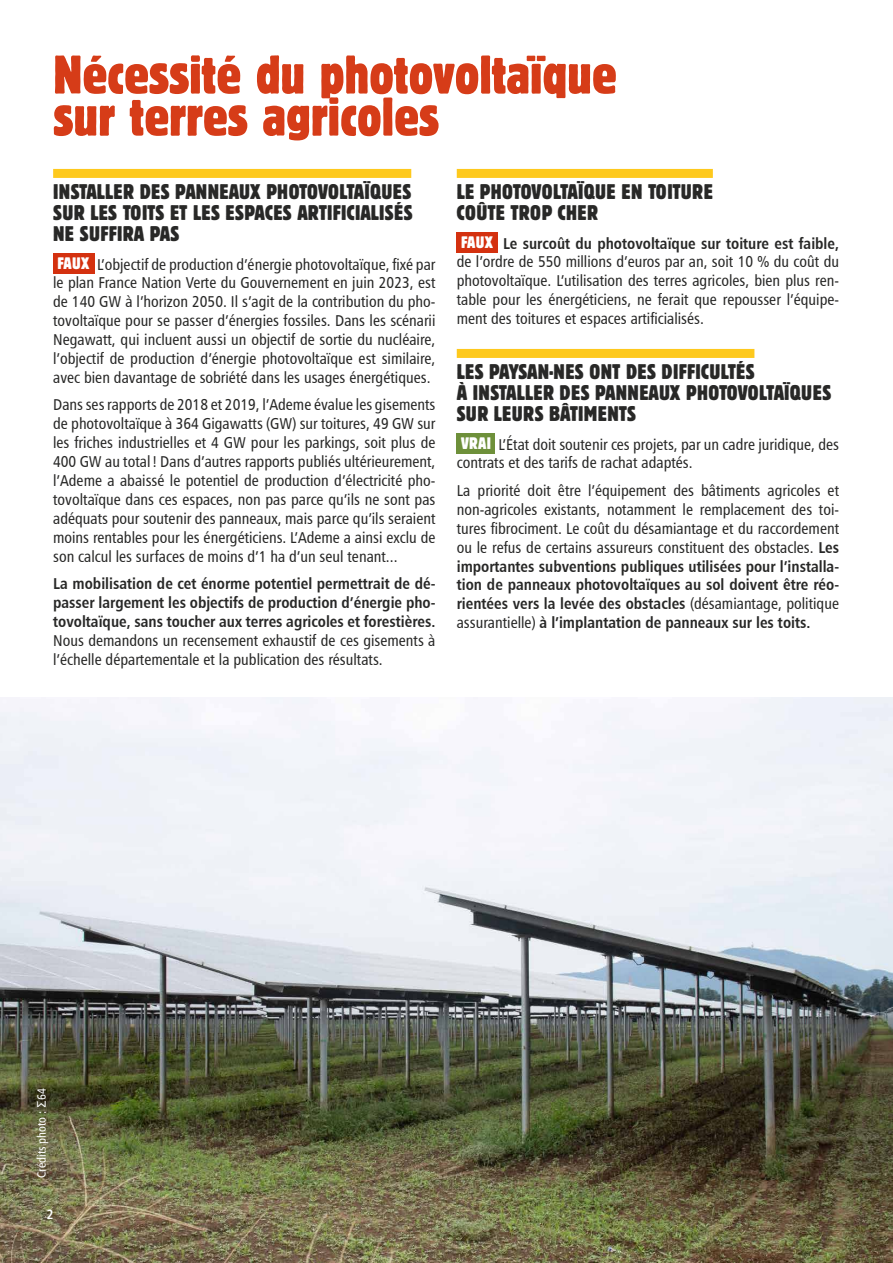
<style>
.page{position:relative;width:893px;height:1263px;background:#fff}
.page>*{position:absolute;margin:0;border:0;box-sizing:border-box;transform-origin:0 0}
.t1{font:condensed 54px/42px "Block BE";color:#d63c18}
.t2{font:condensed 21px/21px "Block BE";letter-spacing:.02em;color:#282827}
.t3{font:15.75px/18.9px "Humanist 777 BT Roman Condensed B";color:#282827;text-align:justify}
.t4{font:15.75px/18.9px "Humanist 777 BT Bold Condensed B";color:#282827;text-align:justify}
.t5{font:13.5px "Humanist 777 BT Bold Condensed B";color:#fff}
.t6{font:12px "Humanist 777 BT Roman Condensed B";color:#fff}
.s1{font-family:"Block BE";font-stretch:condensed;font-size:16.5px;color:#fff}
.s2{font-family:"Humanist 777 BT Bold Condensed B"}
.s3{font-family:"Humanist 777 BT Roman Condensed B"}
.s4{font-family:"Arial"}
</style>
<div class="page">
<div style="left:53px;top:169px;width:358px;height:9px;background:#fec91d"></div>
<div style="left:53px;top:253px;width:41px;height:21px;background:#d4310f"></div>
<div style="left:457px;top:169px;width:256px;height:9px;background:#fec91d"></div>
<div style="left:457px;top:349px;width:297px;height:9px;background:#fec91d"></div>
<div style="left:457px;top:232px;width:41px;height:21px;background:#d4310f"></div>
<div style="left:457px;top:433px;width:38px;height:21px;background:#6e903a"></div>
<img style="left:0;top:697px;width:893px;height:566px">
<h1 class="t1" style="left:53px;top:54px;width:565px">Nécessité du photovoltaïque sur terres agricoles</h1>
<h2 class="t2" style="left:53px;top:181px;width:361px;text-align:justify">INSTALLER DES PANNEAUX PHOTOVOLTAÏQUES SUR LES TOITS ET LES ESPACES ARTIFICIALISÉS NE SUFFIRA PAS</h2>
<p class="t3" style="left:53px;top:254px;width:384px"><span class="s1">FAUX</span> L’objectif de production d’énergie photovoltaïque, fixé par le plan France Nation Verte du Gouvernement en juin 2023, est de 140 GW à l’horizon 2050. Il s’agit de la contribution du pho&shy;tovoltaïque pour se passer d’énergies fossiles. Dans les scénarii Negawatt, qui incluent aussi un objectif de sortie du nucléaire, l’objectif de production d’énergie photovoltaïque est similaire, avec bien davantage de sobriété dans les usages énergétiques.</p>
<p class="t3" style="left:53px;top:395px;width:384px">Dans ses rapports de 2018 et 2019, l’Ademe évalue les gisements de photovoltaïque à 364 Gigawatts (GW) sur toitures, 49 GW sur les friches industrielles et 4 GW pour les parkings, soit plus de 400 GW au total! Dans d’autres rapports publiés ultérieurement, l’Ademe a abaissé le potentiel de production d’électricité pho&shy;tovoltaïque dans ces espaces, non pas parce qu’ils ne sont pas adéquats pour soutenir des panneaux, mais parce qu’ils seraient moins rentables pour les énergéticiens. L’Ademe a ainsi exclu de son calcul les surfaces de moins d’1 ha d’un seul tenant...</p>
<p class="t4" style="left:53px;top:574px;width:384px">La mobilisation de cet énorme potentiel permettrait de dé&shy;passer largement les objectifs de production d’énergie pho&shy;tovoltaïque, sans toucher aux terres agricoles et forestières.</p>
<p class="t3" style="left:53px;top:630px;width:384px">Nous demandons un recensement exhaustif de ces gisements à l’échelle départementale et la publication des résultats.</p>
<h2 class="t2" style="left:457px;top:181px;width:258px">LE PHOTOVOLTAÏQUE EN TOITURE<br>COÛTE TROP CHER</h2>
<p class="t4" style="left:461px;top:233px;width:380px"><span class="s1">FAUX</span> Le surcoût du photovoltaïque sur toiture est faible,</p>
<p class="t3" style="left:457px;top:252px;width:384px">de l’ordre de 550 millions d’euros par an, soit 10 % du coût du photovoltaïque. L’utilisation des terres agricoles, bien plus ren&shy;table pour les énergéticiens, ne ferait que repousser l’équipe&shy;ment des toitures et espaces artificialisés.</p>
<h2 class="t2" style="left:457px;top:361px;width:376px">LES PAYSAN·NES ONT DES DIFFICULTÉS<br>À INSTALLER DES PANNEAUX PHOTOVOLTAÏQUES<br>SUR LEURS BÂTIMENTS</h2>
<p class="t3" style="left:457px;top:434px;width:384px"><span class="s1">VRAI</span> L’État doit soutenir ces projets, par un cadre juridique, des contrats et des tarifs de rachat adaptés.</p>
<p class="t3" style="left:457px;top:481px;width:384px">La priorité doit être l’équipement des bâtiments agricoles et non-agricoles existants, notamment le remplacement des toi&shy;tures fibrociment. Le coût du désamiantage et du raccordement ou le refus de certains assureurs constituent des obstacles. <span class="s2">Les</span></p>
<p class="t4" style="left:457px;top:556px;width:384px">importantes subventions publiques utilisées pour l’installa&shy;tion de panneaux photovoltaïques au sol doivent être réo&shy;rientées vers la levée des obstacles <span class="s3">(désamiantage, politique assurantielle)</span> à l’implantation de panneaux sur les toits.</p>
<p class="t6" style="left:34px;top:1178px;width:91px;rotate:-90deg">Crédits photo : <span class="s4">Σ</span>64</p>
<p class="t5" style="left:47px;top:1206px;width:8px">2</p>
</div>
